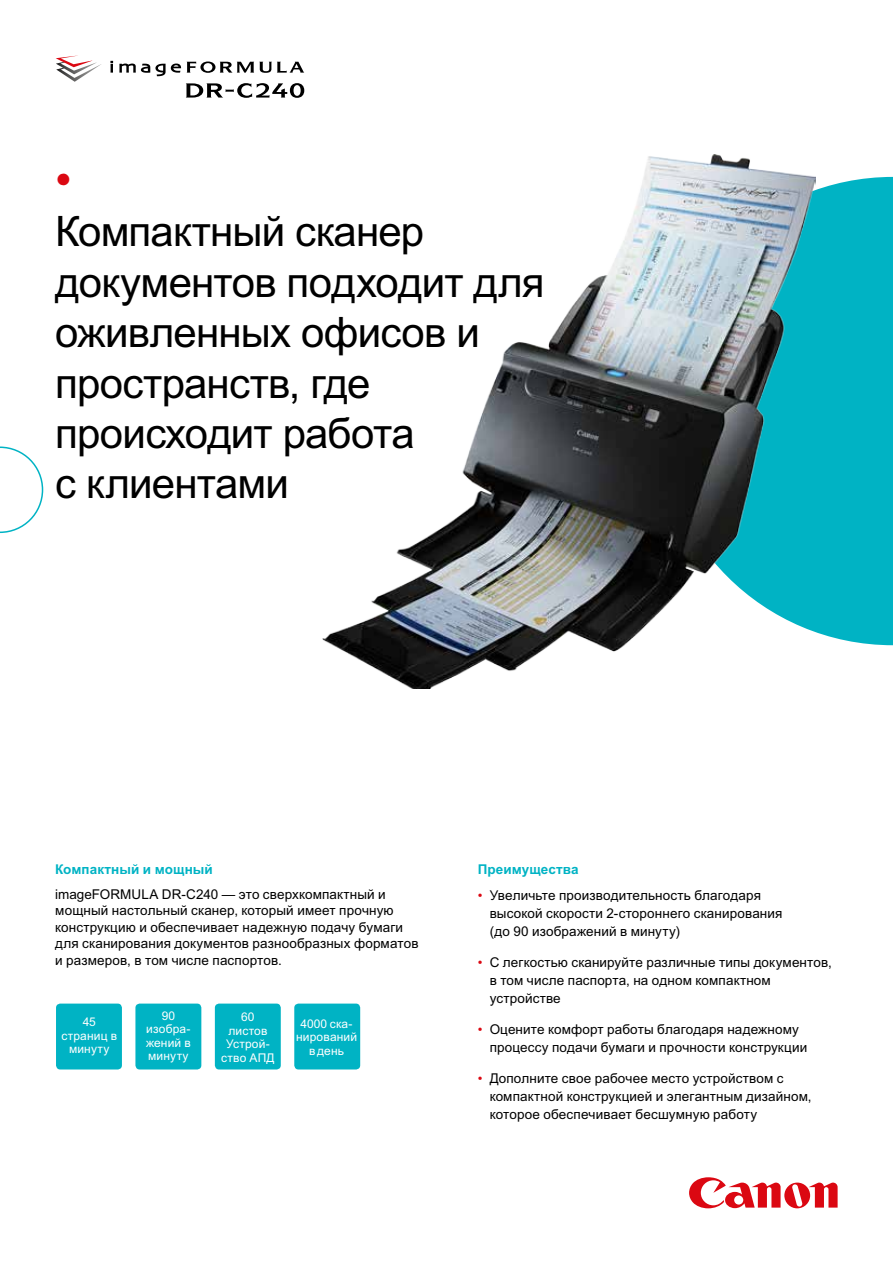
<style>
.page{position:relative;width:893px;height:1263px;background:#fff}
.page>*{position:absolute;margin:0;border:0;box-sizing:border-box;transform-origin:0 0}
.t1{font:47.25px "Arial";color:#db0812}
.t2{font:42px/50.4px "Arial";letter-spacing:-.02em;color:#000}
.t3{font:13.5px/18px "Arial";letter-spacing:.01em;color:#000}
.t4{font:700 13.5px "Arial";letter-spacing:.005em;color:#00b3c4}
.t5{font:12px/13.5px "Arial";letter-spacing:.015em;color:#fff;text-align:center}
.s1{color:#db0812}
</style>
<div class="page">
<svg style="left:689px;top:1177px;width:149px;height:31px"></svg>
<div style="left:816px;top:177px;width:77px;height:468px;background:#00b3c4"></div>
<svg style="left:0;top:446px;width:43px;height:87px"></svg>
<img style="left:323px;top:154px;width:493px;height:535px">
<div style="left:135px;top:1003px;width:66px;height:66px;background:#00b3c4;border-radius:4px"></div>
<div style="left:215px;top:1003px;width:66px;height:66px;background:#00b3c4;border-radius:4px"></div>
<div style="left:294px;top:1003px;width:66px;height:66px;background:#00b3c4;border-radius:4px"></div>
<div style="left:56px;top:1003px;width:66px;height:66px;background:#00b3c4;border-radius:4px"></div>
<svg style="left:56px;top:62px;width:45px;height:20px"></svg>
<svg style="left:110px;top:61px;width:3px;height:12px"></svg>
<svg style="left:119px;top:62px;width:185px;height:14px"></svg>
<svg style="left:186px;top:83px;width:118px;height:15px"></svg>
<h1 class="t1" style="left:55px;top:148px;width:18px">•</h1>
<h2 class="t2" style="left:55px;top:207px;width:491px">Компактный сканер документов подходит для оживленных офисов и пространств, где происходит работа<br>с клиентами</h2>
<p class="t4" style="left:55px;top:860px;width:159px">Компактный и мощный</p>
<p class="t3" style="left:55px;top:886px;width:365px;line-height:16.5px">imageFORMULA DR-C240 — это сверхкомпактный и мощный настольный сканер, который имеет прочную конструкцию и обеспечивает надежную подачу бумаги для сканирования документов разнообразных форматов и размеров, в том числе паспортов.</p>
<p class="t5" style="left:62px;top:1015px;width:57px">45 страниц в минуту</p>
<p class="t5" style="left:146px;top:1009px;width:46px">90 изобра&shy;жений в минуту</p>
<p class="t5" style="left:221px;top:1010px;width:55px">60 листов<br>Устрой&shy;ство АПД</p>
<p class="t5" style="left:296px;top:1017px;width:63px">4000 ска&shy;нирований в день</p>
<p class="t4" style="left:478px;top:860px;width:103px">Преимущества</p>
<p class="t3" style="left:490px;top:887px;width:294px;text-indent:-12px"><span class="s1">•</span> Увеличьте производительность благодаря высокой скорости 2-стороннего сканирования (до 90 изображений в минуту)</p>
<p class="t3" style="left:490px;top:954px;width:344px;text-indent:-12px"><span class="s1">•</span> С легкостью сканируйте различные типы документов, в том числе паспорта, на одном компактном устройстве</p>
<p class="t3" style="left:490px;top:1021px;width:319px;text-indent:-12px"><span class="s1">•</span> Оцените комфорт работы благодаря надежному процессу подачи бумаги и прочности конструкции</p>
<p class="t3" style="left:490px;top:1070px;width:323px;text-indent:-12px"><span class="s1">•</span> Дополните свое рабочее место устройством с компактной конструкцией и элегантным дизайном, которое обеспечивает бесшумную работу</p>
</div>
